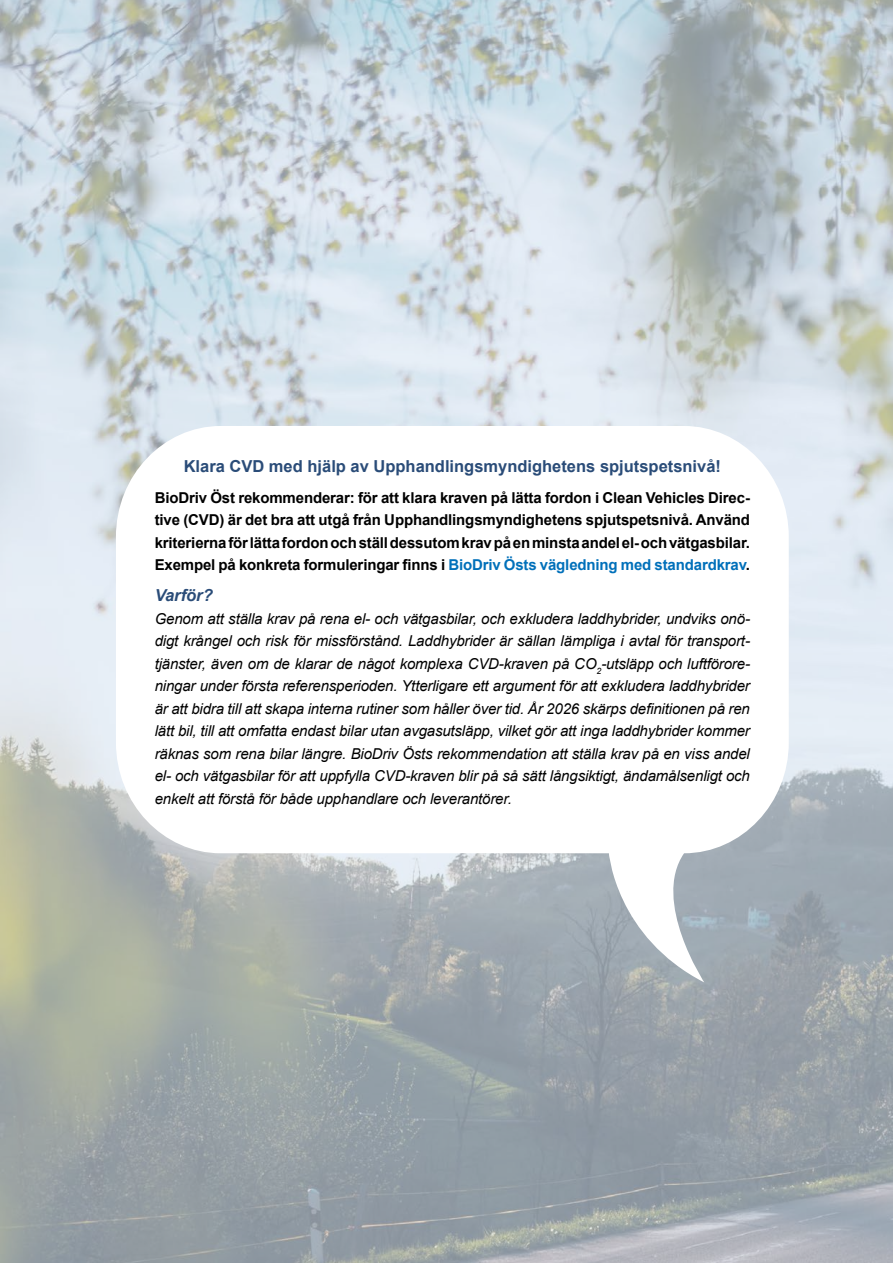
<style>
.page{position:relative;width:893px;height:1263px;background:#fff}
.page>*{position:absolute;margin:0;border:0;box-sizing:border-box;transform-origin:0 0}
.t1{font:700 16.5px "Arial";color:#2a4c78}
.t2{font:italic 700 16.5px "Arial";color:#2a4c78}
.t3{font:italic 15px/22.5px "Arial";letter-spacing:-.01em;color:#000;text-align:justify}
.t4{font:700 15px/22.5px "Arial";letter-spacing:-.01em;color:#000;text-align:justify}
.s1{color:#0070ba}
</style>
<div class="page">
<img style="left:0;top:0;width:893px;height:1263px">
<svg style="left:116px;top:426px;width:673px;height:556px"></svg>
<p class="t1" style="left:184px;top:455px;width:539px">Klara CVD med hjälp av Upphandlingsmyndighetens spjutspetsnivå!</p>
<p class="t4" style="left:155px;top:487px;width:597px">BioDriv Öst rekommenderar: för att klara kraven på lätta fordon i Clean Vehicles Direc&shy;tive (CVD) är det bra att utgå från Upphandlingsmyndighetens spjutspetsnivå. Använd kriterierna för lätta fordon och ställ dessutom krav på en minsta andel el- och vätgasbilar.<br>Exempel på konkreta formuleringar finns i <span class="s1">BioDriv Östs vägledning med standardkrav</span>.</p>
<p class="t2" style="left:155px;top:585px;width:60px">Varför?</p>
<p class="t3" style="left:155px;top:607px;width:597px">Genom att ställa krav på rena el- och vätgasbilar, och exkludera laddhybrider, undviks onö&shy;digt krångel och risk för missförstånd. Laddhybrider är sällan lämpliga i avtal för transport&shy;tjänster, även om de klarar de något komplexa CVD-kraven på CO<sub>2</sub>-utsläpp och luftförore&shy;ningar under första referensperioden. Ytterligare ett argument för att exkludera laddhybrider är att bidra till att skapa interna rutiner som håller över tid. År 2026 skärps definitionen på ren lätt bil, till att omfatta endast bilar utan avgasutsläpp, vilket gör att inga laddhybrider kommer räknas som rena bilar längre. BioDriv Östs rekommendation att ställa krav på en viss andel el- och vätgasbilar för att uppfylla CVD-kraven blir på så sätt långsiktigt, ändamålsenligt och enkelt att förstå för både upphandlare och leverantörer.</p>
</div>
